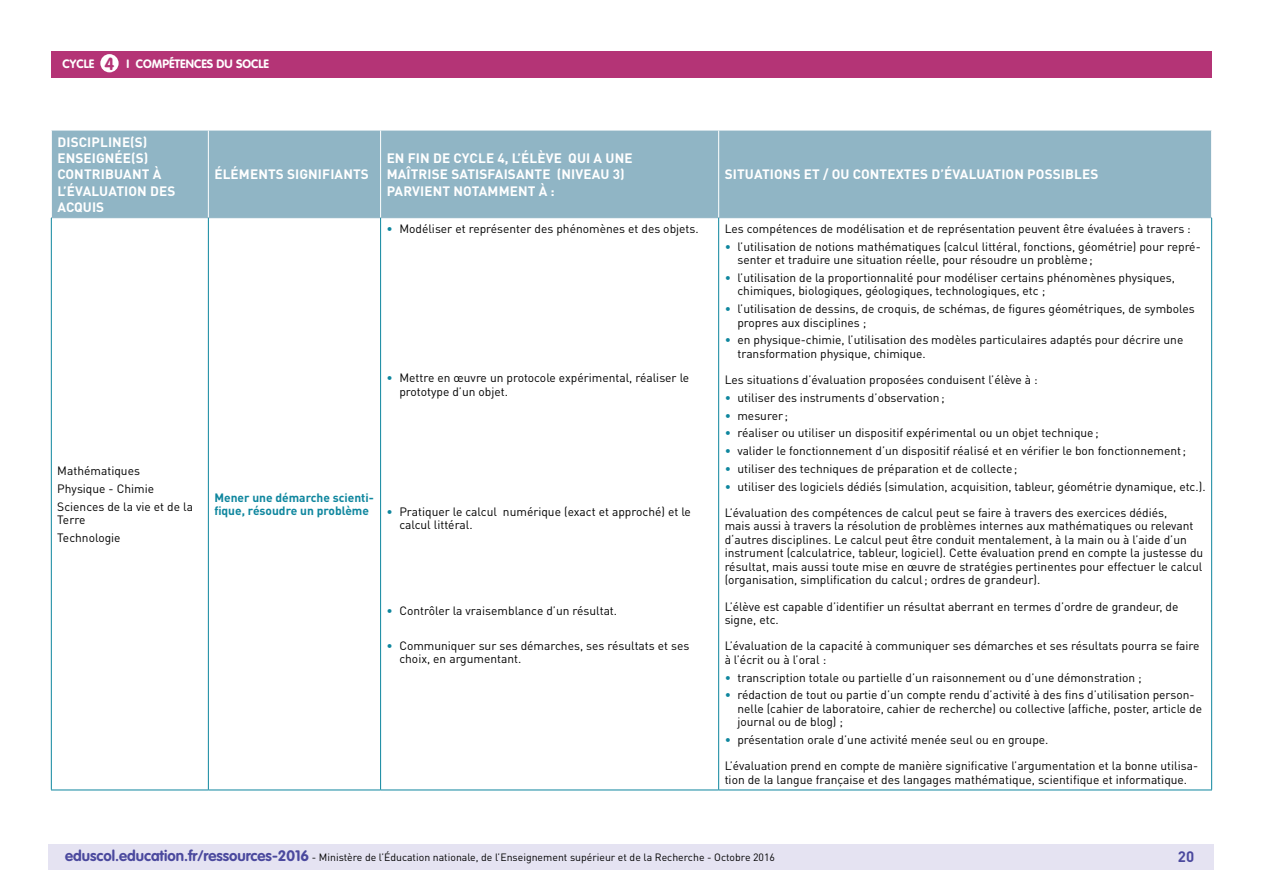
<style>
.page{position:relative;width:1263px;height:893px;background:#fff}
.page>*{position:absolute;margin:0;border:0;box-sizing:border-box;transform-origin:0 0}
.t1{font:700 17.25px "VAG Rounded Std";color:#b43476}
.t2{font:700 15px "DIN Pro";color:#4b499e}
.Titre_têtière_tablea{font:700 13.5px/16.2px "DIN Pro";letter-spacing:.01em;color:#fff}
.Texte_courant_tablea{font:12px/13.5px "DIN Pro";color:#000}
.Texte_gras_bleu{font:700 12px/13.5px "DIN Pro";color:#0e869e}
.t3{font:700 12px "VAG Rounded Std";color:#fff}
.t4{font:10.5px "DIN Pro";color:#000}
.s1{color:#0e869e}
.s2{font-family:"VAG Rounded Std";font-weight:700;font-size:15px;color:#4b499e}
</style>
<div class="page">
<div style="left:49px;top:844px;width:1165px;height:26px;background:#e5e3f2"></div>
<div style="left:51px;top:51px;width:1161px;height:27px;background:#b43476"></div>
<div style="left:100px;top:54px;width:19px;height:18px;background:#fff;border-radius:50%"></div>
<div style="left:52px;top:131px;width:1159px;height:86px;background:#90b5c5"></div>
<hr style="left:208px;top:131px;width:1px;height:86px;background:#fff">
<hr style="left:380px;top:131px;width:1px;height:86px;background:#fff">
<hr style="left:718px;top:131px;width:1px;height:86px;background:#fff">
<hr style="left:51px;top:217px;width:157px;height:1px;background:#90b5c5">
<hr style="left:208px;top:217px;width:173px;height:1px;background:#90b5c5">
<hr style="left:381px;top:217px;width:338px;height:1px;background:#90b5c5">
<hr style="left:719px;top:217px;width:493px;height:1px;background:#90b5c5">
<hr style="left:51px;top:218px;width:1px;height:572px;background:#0e869e">
<hr style="left:208px;top:218px;width:1px;height:572px;background:#0e869e">
<hr style="left:380px;top:218px;width:1px;height:572px;background:#0e869e">
<hr style="left:718px;top:218px;width:1px;height:572px;background:#0e869e">
<hr style="left:1211px;top:218px;width:1px;height:572px;background:#0e869e">
<hr style="left:51px;top:790px;width:157px;height:1px;background:#0e869e">
<hr style="left:208px;top:790px;width:173px;height:1px;background:#0e869e">
<hr style="left:381px;top:790px;width:338px;height:1px;background:#0e869e">
<hr style="left:719px;top:790px;width:493px;height:1px;background:#0e869e">
<p class="t3" style="left:63px;top:57px;width:33px">CYCLE</p>
<p class="t3" style="left:127px;top:57px;width:144px">I COMPÉTENCES DU SOCLE</p>
<h1 class="t1" style="left:105px;top:53px;width:11px">4</h1>
<p class="Titre_têtière_tablea" style="left:57px;top:133px;width:120px">DISCIPLINE(S)<br>ENSEIGNÉE(S)<br>CONTRIBUANT À<br>L’ÉVALUATION DES<br>ACQUIS</p>
<p class="Titre_têtière_tablea" style="left:214px;top:166px;width:156px">ÉLÉMENTS SIGNIFIANTS</p>
<p class="Titre_têtière_tablea" style="left:387px;top:150px;width:247px">EN FIN DE CYCLE 4, L’ÉLÈVE QUI A UNE<br>MAÎTRISE SATISFAISANTE (NIVEAU 3)<br>PARVIENT NOTAMMENT À :</p>
<p class="Texte_courant_tablea" style="left:387px;top:222px;width:314px"><span class="s1">•</span> Modéliser et représenter des phénomènes et des objets.</p>
<p class="Texte_courant_tablea" style="left:399px;top:371px;width:291px;text-indent:-13px"><span class="s1">•</span> Mettre en œuvre un protocole expérimental, réaliser le prototype d’un objet.</p>
<p class="Texte_courant_tablea" style="left:57px;top:464px;width:84px">Mathématiques</p>
<p class="Texte_courant_tablea" style="left:57px;top:481px;width:98px">Physique - Chimie</p>
<p class="Texte_courant_tablea" style="left:57px;top:499px;width:137px">Sciences de la vie et de la<br>Terre</p>
<p class="Texte_courant_tablea" style="left:57px;top:530px;width:65px">Technologie</p>
<p class="Texte_gras_bleu" style="left:214px;top:490px;width:161px">Mener une démarche scienti&shy;fique, résoudre un problème</p>
<p class="Texte_courant_tablea" style="left:399px;top:504px;width:293px;text-indent:-13px"><span class="s1">•</span> Pratiquer le calcul numérique (exact et approché) et le calcul littéral.</p>
<p class="Texte_courant_tablea" style="left:387px;top:604px;width:232px"><span class="s1">•</span> Contrôler la vraisemblance d’un résultat.</p>
<p class="Texte_courant_tablea" style="left:399px;top:638px;width:292px;text-indent:-13px"><span class="s1">•</span> Communiquer sur ses démarches, ses résultats et ses choix, en argumentant.</p>
<p class="Titre_têtière_tablea" style="left:725px;top:166px;width:375px">SITUATIONS ET / OU CONTEXTES D’ÉVALUATION POSSIBLES</p>
<p class="Texte_courant_tablea" style="left:725px;top:222px;width:468px">Les compétences de modélisation et de représentation peuvent être évaluées à travers :</p>
<p class="Texte_courant_tablea" style="left:737px;top:239px;width:465px;text-indent:-13px"><span class="s1">•</span> l’utilisation de notions mathématiques (calcul littéral, fonctions, géométrie) pour repré&shy;senter et traduire une situation réelle, pour résoudre un problème;</p>
<p class="Texte_courant_tablea" style="left:737px;top:271px;width:439px;text-indent:-13px"><span class="s1">•</span> l’utilisation de la proportionnalité pour modéliser certains phénomènes physiques, chimiques, biologiques, géologiques, technologiques, etc ;</p>
<p class="Texte_courant_tablea" style="left:737px;top:302px;width:459px;text-indent:-13px"><span class="s1">•</span> l’utilisation de dessins, de croquis, de schémas, de figures géométriques, de symboles propres aux disciplines ;</p>
<p class="Texte_courant_tablea" style="left:737px;top:333px;width:447px;text-indent:-13px"><span class="s1">•</span> en physique-chimie, l’utilisation des modèles particulaires adaptés pour décrire une transformation physique, chimique.</p>
<p class="Texte_courant_tablea" style="left:725px;top:373px;width:315px">Les situations d’évaluation proposées conduisent l’élève à :</p>
<p class="Texte_courant_tablea" style="left:725px;top:391px;width:221px"><span class="s1">•</span> utiliser des instruments d’observation;</p>
<p class="Texte_courant_tablea" style="left:725px;top:408px;width:65px"><span class="s1">•</span> mesurer ;</p>
<p class="Texte_courant_tablea" style="left:725px;top:426px;width:375px"><span class="s1">•</span> réaliser ou utiliser un dispositif expérimental ou un objet technique;</p>
<p class="Texte_courant_tablea" style="left:725px;top:444px;width:463px"><span class="s1">•</span> valider le fonctionnement d’un dispositif réalisé et en vérifier le bon fonctionnement;</p>
<p class="Texte_courant_tablea" style="left:725px;top:462px;width:294px"><span class="s1">•</span> utiliser des techniques de préparation et de collecte;</p>
<p class="Texte_courant_tablea" style="left:725px;top:479px;width:482px"><span class="s1">•</span> utiliser des logiciels dédiés (simulation, acquisition, tableur, géométrie dynamique, etc.).</p>
<p class="Texte_courant_tablea" style="left:725px;top:506px;width:480px">L’évaluation des compétences de calcul peut se faire à travers des exercices dédiés,<br>mais aussi à travers la résolution de problèmes internes aux mathématiques ou relevant d‘autres disciplines. Le calcul peut être conduit mentalement, à la main ou à l’aide d’un instrument (calculatrice, tableur, logiciel). Cette évaluation prend en compte la justesse du résultat, mais aussi toute mise en œuvre de stratégies pertinentes pour effectuer le calcul (organisation, simplification du calcul; ordres de grandeur).</p>
<p class="Texte_courant_tablea" style="left:725px;top:599px;width:455px">L’élève est capable d’identifier un résultat aberrant en termes d’ordre de grandeur, de signe, etc.</p>
<p class="Texte_courant_tablea" style="left:725px;top:639px;width:476px">L’évaluation de la capacité à communiquer ses démarches et ses résultats pourra se faire à l’écrit ou à l’oral :</p>
<p class="Texte_courant_tablea" style="left:725px;top:670px;width:419px"><span class="s1">•</span> transcription totale ou partielle d’un raisonnement ou d’une démonstration ;</p>
<p class="Texte_courant_tablea" style="left:737px;top:688px;width:466px;text-indent:-13px"><span class="s1">•</span> rédaction de tout ou partie d’un compte rendu d’activité à des fins d’utilisation person&shy;nelle (cahier de laboratoire, cahier de recherche) ou collective (affiche, poster, article de journal ou de blog) ;</p>
<p class="Texte_courant_tablea" style="left:725px;top:733px;width:325px"><span class="s1">•</span> présentation orale d’une activité menée seul ou en groupe.</p>
<p class="Texte_courant_tablea" style="left:725px;top:759px;width:475px">L’évaluation prend en compte de manière significative l’argumentation et la bonne utilisa&shy;tion de la langue française et des langages mathématique, scientifique et informatique.</p>
<p class="t4" style="left:65px;top:850px;width:711px"><span class="s2">eduscol.education.fr/ressources-2016</span> - Ministère de l’Éducation nationale, de l’Enseignement supérieur et de la Recherche - Octobre 2016</p>
<p class="t2" style="left:1178px;top:846px;width:18px">20</p>
</div>
